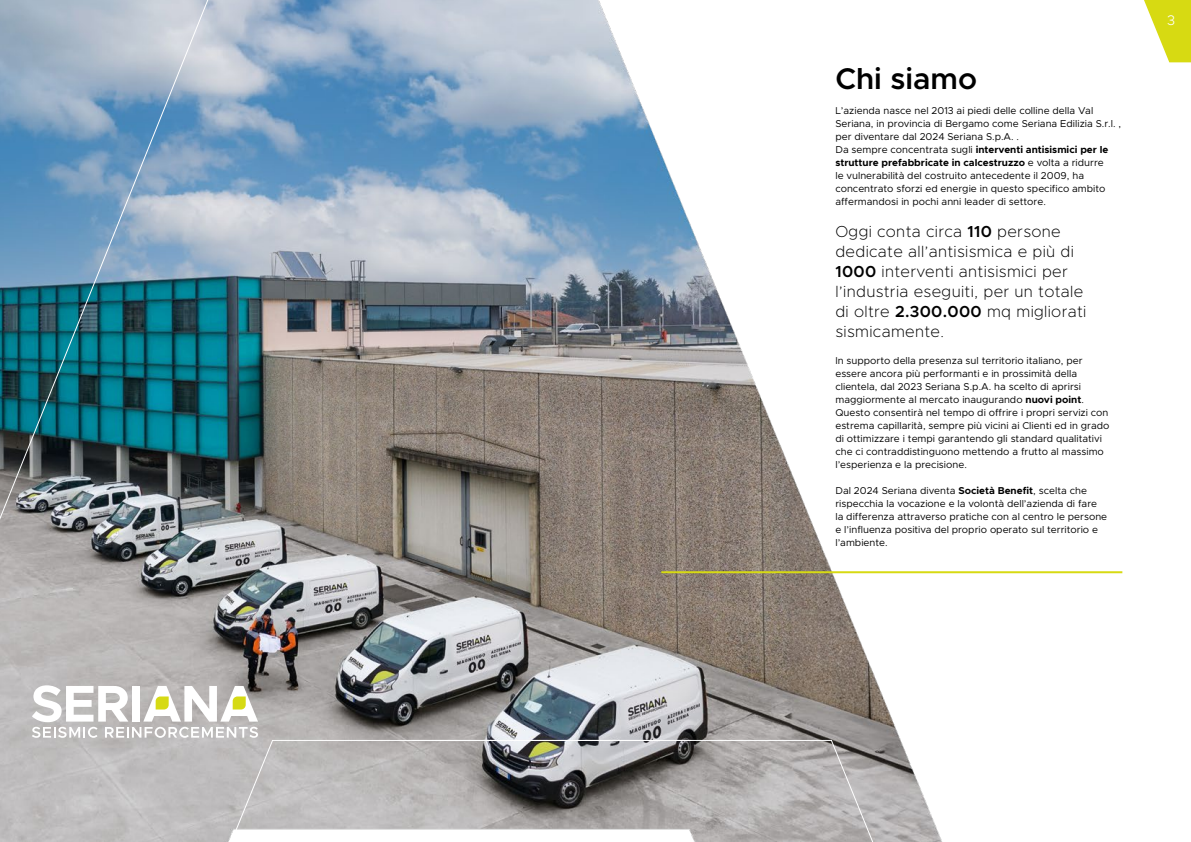
<style>
.page{position:relative;width:1191px;height:842px;background:#fff}
.page>*{position:absolute;margin:0;border:0;box-sizing:border-box;transform-origin:0 0}
.t1{font:600 30px "Metropolis";color:#000}
.t2{font:200 16px/20px "Metropolis";letter-spacing:.02em;color:#000}
.t3{font:300 14px "Metropolis";color:#fff}
.t4{font:10px/13px "Metropolis";color:#000}
.s1{font-weight:700}
.s2{font-weight:600}
</style>
<div class="page">
<img style="left:213px;top:0;width:978px;height:842px">
<svg style="left:692px;top:739px;width:201px;height:103px"></svg>
<hr style="left:661px;top:571px;width:461px;height:2px;background:#d7da12">
<svg style="left:213px;top:739px;width:479px;height:103px"></svg>
<svg style="left:213px;top:685px;width:45px;height:53px"></svg>
<svg style="left:0;top:0;width:213px;height:842px"></svg>
<h1 class="t1" style="left:835px;top:60px;width:143px">Chi siamo</h1>
<p class="t4" style="left:835px;top:104px;width:287px">L’azienda nasce nel 2013 ai piedi delle colline della Val Seriana, in provincia di Bergamo come Seriana Edilizia S.r.l. , per diventare dal 2024 Seriana S.p.A. .<br>Da sempre concentrata sugli <span class="s1">interventi antisismici per le strutture prefabbricate in calcestruzzo</span> e volta a ridurre<br>le vulnerabilità del costruito antecedente il 2009, ha concentrato sforzi ed energie in questo specifico ambito affermandosi in pochi anni leader di settore.</p>
<h2 class="t2" style="left:835px;top:221px;width:252px">Oggi conta circa <span class="s2">110</span> persone dedicate all’antisismica e più di<br><span class="s2">1000</span> interventi antisismici per l’industria eseguiti, per un totale di oltre <span class="s2">2.300.000</span> mq migliorati sismicamente.</h2>
<p class="t4" style="left:835px;top:354px;width:276px">In supporto della presenza sul territorio italiano, per essere ancora più performanti e in prossimità della clientela, dal 2023 Seriana S.p.A. ha scelto di aprirsi maggiormente al mercato inaugurando <span class="s1">nuovi point</span>.<br>Questo consentirà nel tempo di offrire i propri servizi con estrema capillarità, sempre più vicini ai Clienti ed in grado di ottimizzare i tempi garantendo gli standard qualitativi che ci contraddistinguono mettendo a frutto al massimo l’esperienza e la precisione.</p>
<p class="t4" style="left:835px;top:484px;width:273px">Dal 2024 Seriana diventa <span class="s1">Società Benefit</span>, scelta che rispecchia la vocazione e la volontà dell’azienda di fare la differenza attraverso pratiche con al centro le persone e l’influenza positiva del proprio operato sul territorio e l’ambiente.</p>
<h3 class="t3" style="left:1167px;top:12px;width:10px">3</h3>
</div>
